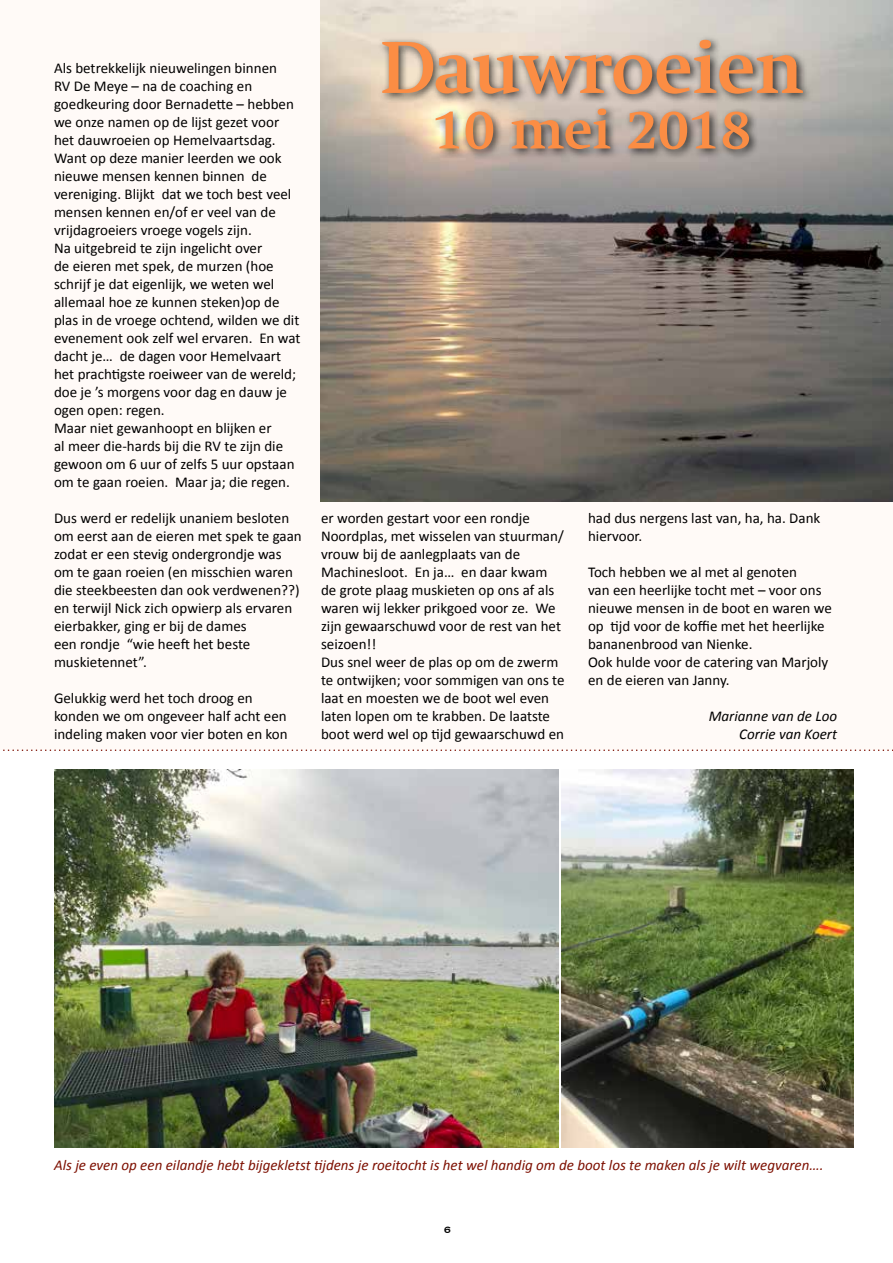
<style>
.page{position:relative;width:893px;height:1263px;background:#fff}
.page>*{position:absolute;margin:0;border:0;box-sizing:border-box;transform-origin:0 0}
.t1{font:700 72px "Swift 1 OT";color:#fb8d44}
.t2{font:700 54px "Swift 1 OT";color:#fb8d44}
.t3{font:15px/18px "Calibri";color:#000}
.t4{font:italic 15px "Calibri";color:#7d0f01}
.t5{font:italic 15px/18px "Calibri";color:#000;text-align:right}
.t6{font:12px "Copperplate";color:#000}
</style>
<div class="page">
<div style="left:0;top:0;width:893px;height:749px;background:#fffaf7"></div>
<img style="left:321px;top:0;width:572px;height:502px">
<div style="left:378px;top:35px;width:435px;height:125px;background:#000;opacity:.75"></div>
<svg style="left:3px;top:749px;width:890px;height:2px"></svg>
<img style="left:561px;top:770px;width:293px;height:378px">
<img style="left:54px;top:770px;width:504px;height:378px">
<p class="t3" style="left:54px;top:59px;width:248px">Als betrekkelijk nieuwelingen binnen<br>RV De Meye – na de coaching en goedkeuring door Bernadette – hebben we onze namen op de lijst gezet voor het dauwroeien op Hemelvaartsdag.<br>Want op deze manier leerden we ook nieuwe mensen kennen binnen de vereniging. Blijkt dat we toch best veel mensen kennen en/of er veel van de vrijdagroeiers vroege vogels zijn.<br>Na uitgebreid te zijn ingelicht over<br>de eieren met spek, de murzen (hoe schrijf je dat eigenlijk, we weten wel allemaal hoe ze kunnen steken)op de plas in de vroege ochtend, wilden we dit evenement ook zelf wel ervaren. En wat dacht je… de dagen voor Hemelvaart het prachtigste roeiweer van de wereld; doe je ’s morgens voor dag en dauw je ogen open: regen.<br>Maar niet gewanhoopt en blijken er<br>al meer die-hards bij die RV te zijn die gewoon om 6 uur of zelfs 5 uur opstaan om te gaan roeien. Maar ja; die regen.</p>
<p class="t3" style="left:54px;top:509px;width:249px">Dus werd er redelijk unaniem besloten om eerst aan de eieren met spek te gaan zodat er een stevig ondergrondje was om te gaan roeien (en misschien waren die steekbeesten dan ook verdwenen??) en terwijl Nick zich opwierp als ervaren eierbakker, ging er bij de dames<br>een rondje “wie heeft het beste muskietennet”.</p>
<p class="t3" style="left:54px;top:689px;width:235px">Gelukkig werd het toch droog en konden we om ongeveer half acht een indeling maken voor vier boten en kon</p>
<h1 class="t1" style="left:381px;top:24px;width:424px">Dauwroeien</h1>
<h2 class="t2" style="left:432px;top:96px;width:320px">10 mei 2018</h2>
<p class="t3" style="left:321px;top:509px;width:245px">er worden gestart voor een rondje Noordplas, met wisselen van stuurman/ vrouw bij de aanlegplaats van de Machinesloot. En ja… en daar kwam de grote plaag muskieten op ons af als waren wij lekker prikgoed voor ze. We zijn gewaarschuwd voor de rest van het seizoen!!<br>Dus snel weer de plas op om de zwerm te ontwijken; voor sommigen van ons te laat en moesten we de boot wel even laten lopen om te krabben. De laatste boot werd wel op tijd gewaarschuwd en</p>
<p class="t3" style="left:588px;top:509px;width:234px">had dus nergens last van, ha, ha. Dank hiervoor.</p>
<p class="t3" style="left:588px;top:563px;width:245px">Toch hebben we al met al genoten<br>van een heerlijke tocht met – voor ons nieuwe mensen in de boot en waren we op tijd voor de koffie met het heerlijke bananenbrood van Nienke.<br>Ook hulde voor de catering van Marjoly en de eieren van Janny.</p>
<p class="t5" style="left:709px;top:707px;width:130px">Marianne van de Loo<br>Corrie van Koert</p>
<p class="t4" style="left:54px;top:1156px;width:771px">Als je even op een eilandje hebt bijgekletst tijdens je roeitocht is het wel handig om de boot los te maken als je wilt wegvaren….</p>
<p class="t6" style="left:444px;top:1222px;width:9px">6</p>
</div>
